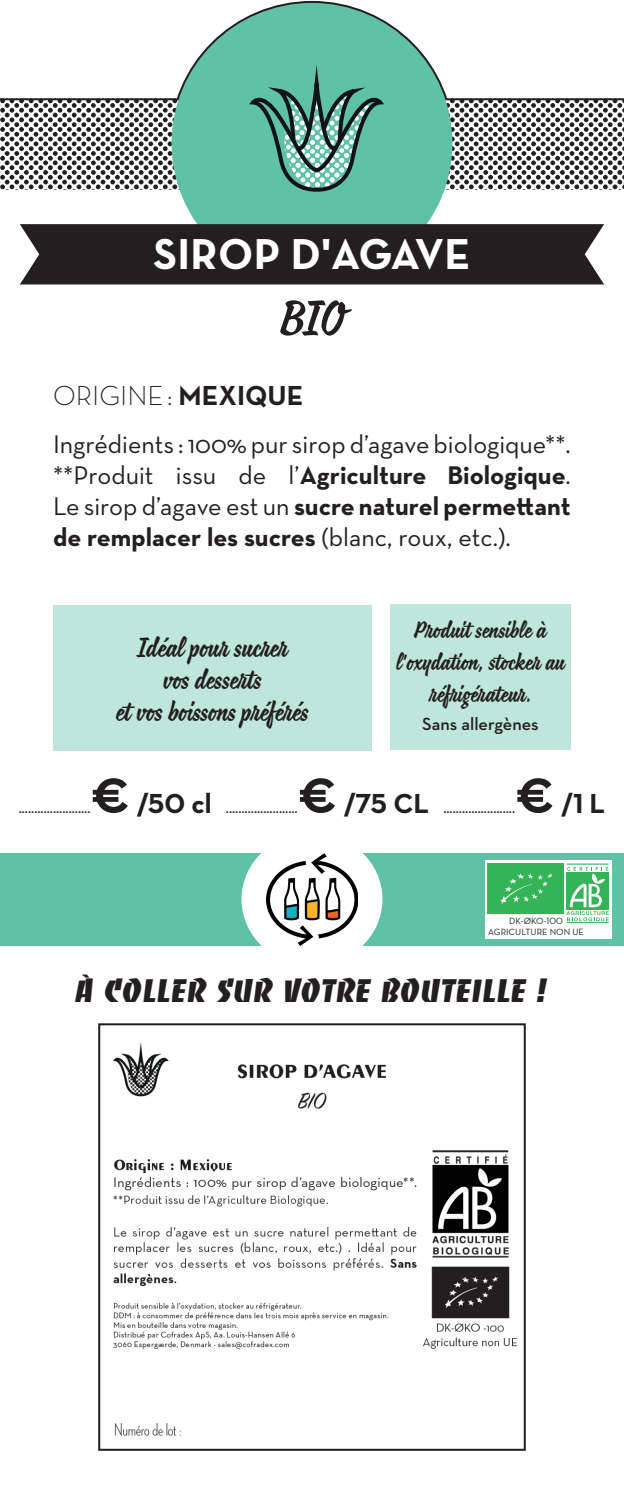
<style>
.page{position:relative;width:624px;height:1486px;background:#fff}
.page>*{position:absolute;margin:0;border:0;box-sizing:border-box;transform-origin:0 0}
.t1{font:50px "Coco FY";color:#231f20}
.t2{font:44px "Neutra Text Bold Alt";letter-spacing:.01em;color:#fff}
.t3{font:32px "Banco Std";color:#231f20}
.t4{font:28px/32px "Coco FY";color:#231f20;text-align:center}
.t5{font:700 28px "Neutraface Text";color:#231f20}
.t6{font:300 28px "Neutraface Text";color:#231f20}
.t7{font:26px/31.2px "Neutraface Text";color:#231f20;text-align:justify}
.t8{font:24px/32px "Coco FY";color:#231f20;text-align:center}
.t9{font:600 18px "Neutraface Text";color:#231f20}
.t10{font:600 14px "Neutraface Text";color:#231f20}
.t11{font:9.2px/11px "Neutraface Text";color:#231f20;text-align:center}
.s1{font-weight:700}
.s2{font-size:50px}
</style>
<div class="page">
<div style="left:171px;top:3px;width:281px;height:281px;background:#5fc2a4;border-radius:50%"></div>
<div style="left:0;top:853px;width:624px;height:92px;background:#5fc2a4"></div>
<div style="left:20px;top:224px;width:584px;height:60px;background:#231f20"></div>
<img style="left:113px;top:1042px;width:405px;height:394px">
<div style="left:98px;top:1023px;width:427px;height:427px;border:2px solid #231f20"></div>
<div style="left:241px;top:832px;width:141px;height:133px;background:#fff;border-radius:50%"></div>
<img style="left:266px;top:853px;width:92px;height:92px">
<div style="left:485px;top:860px;width:126px;height:78px;background:#fff"></div>
<div style="left:487px;top:863px;width:76px;height:51px;background:#32b457"></div>
<svg style="left:500px;top:873px;width:52px;height:31px"></svg>
<div style="left:565px;top:862px;width:45px;height:62px;background:linear-gradient(to right,#74cc8d,#74cc8d)"></div>
<hr style="left:566px;top:863px;width:42px;height:1px;background:#32b457">
<hr style="left:566px;top:922px;width:42px;height:1px;background:#32b457">
<svg style="left:566px;top:866px;width:43px;height:55px"></svg>
<svg style="left:0;top:83px;width:624px;height:113px"></svg>
<div style="left:53px;top:605px;width:318px;height:146px;background:#bfe6da"></div>
<div style="left:390px;top:604px;width:181px;height:146px;background:#bfe6da"></div>
<h2 class="t2" style="left:153px;top:227px;width:318px">SIROP D'AGAVE</h2>
<h1 class="t1" style="left:280px;top:287px;width:66px">BIO</h1>
<p class="t6" style="left:53px;top:378px;width:252px">ORIGINE: <span class="s1">MEXIQUE</span></p>
<p class="t7" style="left:53px;top:428px;width:519px">Ingrédients : 100% pur sirop d’agave biologique**. **Produit issu de l’<span class="s1">Agriculture Biologique</span>.<br>Le sirop d’agave est un <span class="s1">sucre naturel permettant de remplacer les sucres</span> (blanc, roux, etc.).</p>
<p class="t4" style="left:116px;top:631px;width:194px">Idéal pour sucrer<br>vos desserts<br>et vos boissons préférés</p>
<p class="t8" style="left:396px;top:614px;width:170px">Produit sensible à l'oxydation, stocker au réfrigérateur.</p>
<p class="t9" style="left:422px;top:713px;width:118px">Sans allergènes</p>
<p class="t5" style="left:91px;top:785px;width:123px"><span class="s2">€</span> /50 cl</p>
<p class="t10" style="left:19px;top:799px;width:73px">.......................</p>
<p class="t5" style="left:298px;top:785px;width:133px"><span class="s2">€</span> /75 CL</p>
<p class="t10" style="left:226px;top:799px;width:73px">.......................</p>
<p class="t5" style="left:515px;top:785px;width:92px"><span class="s2">€</span>/1 L</p>
<p class="t10" style="left:443px;top:799px;width:73px">.......................</p>
<p class="t11" style="left:488px;top:915px;width:97px">DK-ØKO-100<br>AGRICULTURE NON UE</p>
<p class="t3" style="left:76px;top:972px;width:473px">À COLLER SUR VOTRE BOUTEILLE !</p>
</div>
